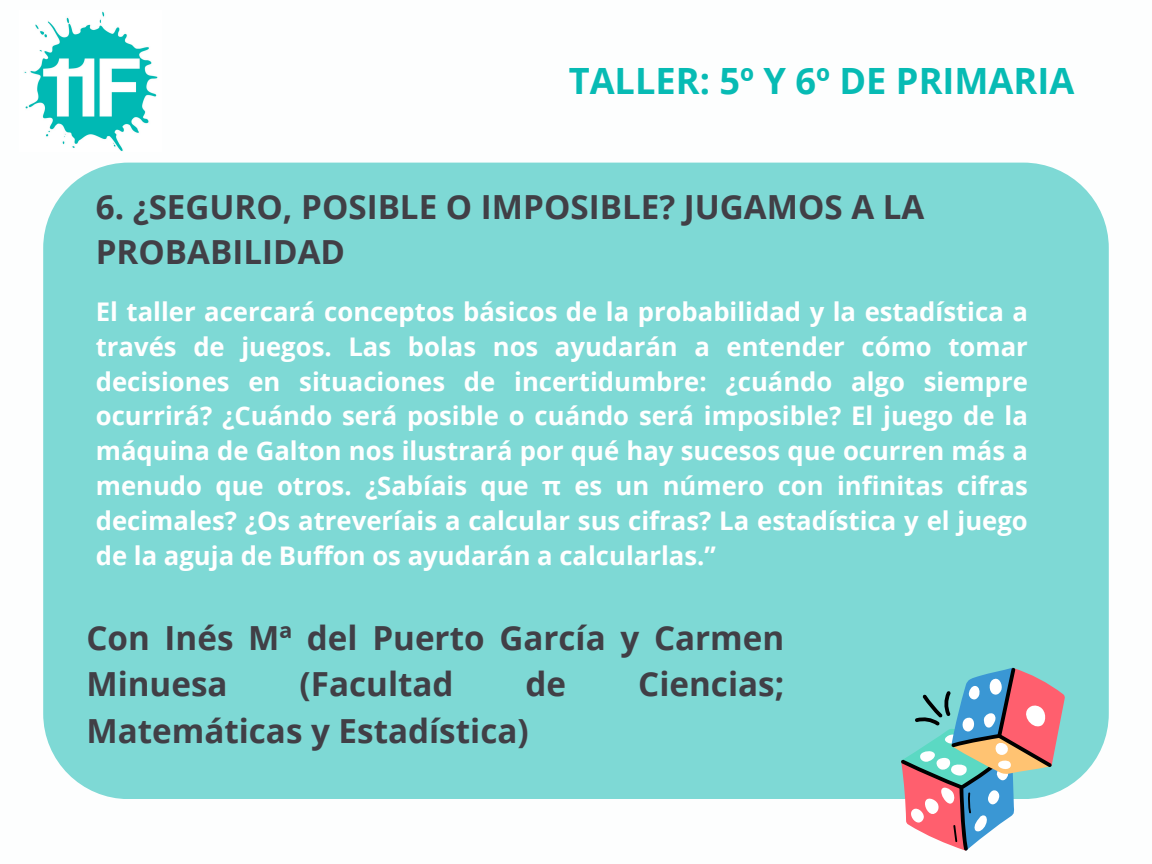
<style>
.page{position:relative;width:1152px;height:864px;background:#fff}
.page>*{position:absolute;margin:0;border:0;box-sizing:border-box;transform-origin:0 0}
.t1{font:700 36.15px "Open Sans";color:#07bbb4}
.t2{font:700 33.15px/45.8px "Open Sans";color:#413f46}
.t3{font:700 25.65px/34.8px "Open Sans";color:#fff;text-align:justify}
</style>
<div class="page">
<div style="left:43px;top:163px;width:1066px;height:636px;background:#7ed9d5;border-radius:86px"></div>
<img style="left:24px;top:11px;width:134px;height:140px">
<svg style="left:901px;top:668px;width:164px;height:183px"></svg>
<h1 class="t1" style="left:569px;top:56px;width:507px">TALLER: 5º Y 6º DE PRIMARIA</h1>
<h1 class="t2" style="left:96px;top:183px;width:830px">6. ¿SEGURO, POSIBLE O IMPOSIBLE? JUGAMOS A LA<br>PROBABILIDAD</h1>
<p class="t3" style="left:96px;top:293px;width:934px">El taller acercará conceptos básicos de la probabilidad y la estadística a través de juegos. Las bolas nos ayudarán a entender cómo tomar decisiones en situaciones de incertidumbre: ¿cuándo algo siempre ocurrirá? ¿Cuándo será posible o cuándo será imposible? El juego de la máquina de Galton nos ilustrará por qué hay sucesos que ocurren más a menudo que otros. ¿Sabíais que π es un número con infinitas cifras decimales? ¿Os atreveríais a calcular sus cifras? La estadística y el juego de la aguja de Buffon os ayudarán a calcularlas.”</p>
<p class="t2" style="left:86px;top:614px;width:699px;line-height:46.2px">Con Inés Mª del Puerto García y Carmen<br>Minuesa</p>
<p class="t2" style="left:300px;top:661px;width:155px">(Facultad</p>
<p class="t2" style="left:526px;top:661px;width:42px">de</p>
<p class="t2" style="left:638px;top:661px;width:148px">Ciencias;</p>
<p class="t2" style="left:86px;top:707px;width:444px">Matemáticas y Estadística)</p>
</div>
